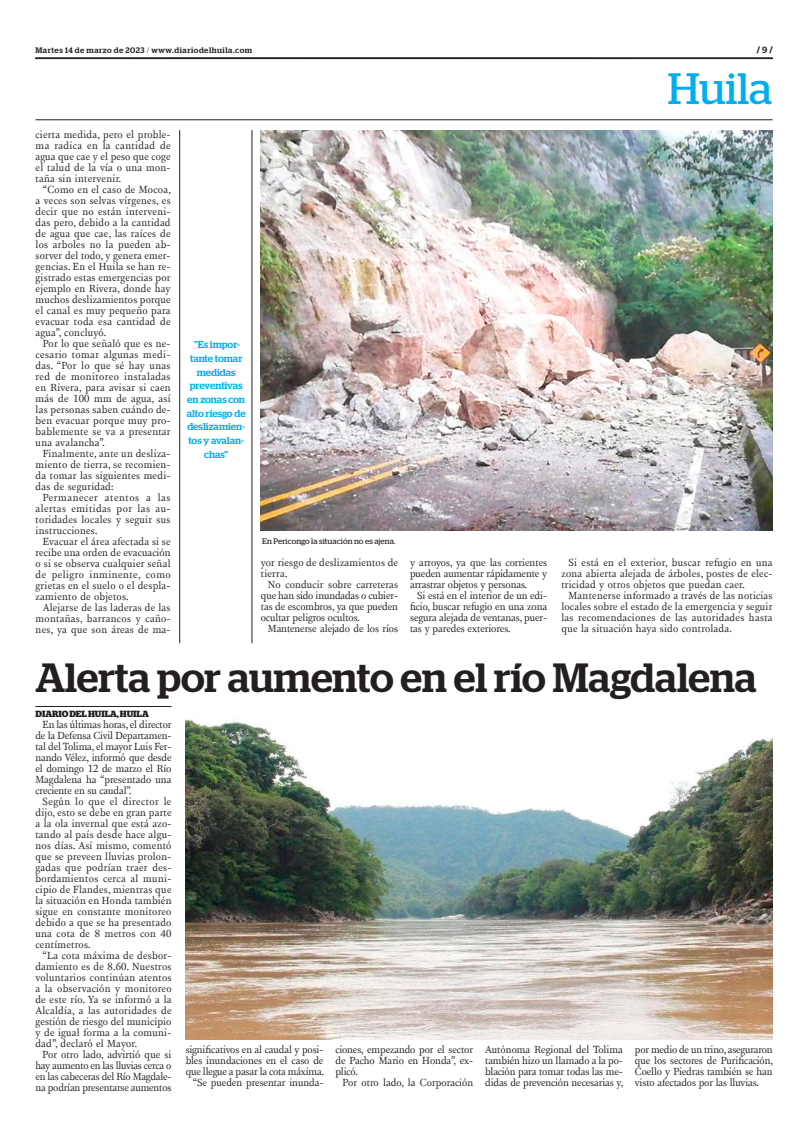
<style>
.page{position:relative;width:801px;height:1134px;background:#fff}
.page>*{position:absolute;margin:0;border:0;box-sizing:border-box;transform-origin:0 0}
.t1{font:43.9px "Stag";color:#00aeef}
.t2{font:500 40.8px "Stag";color:#231f20}
.t3{font:10.6px/11px "New Fournier BP";letter-spacing:.005em;color:#231f20;text-align:justify}
.t4{font:500 10px/13.7px "Stag";color:#00aeef;text-align:center}
.t5{font:700 9px "Stag";color:#231f20}
.t6{font:500 8px "Stag";letter-spacing:.065em;color:#231f20}
.t7{font:8px "Stag";letter-spacing:.005em;color:#231f20}
.s1{font-weight:300}
.s2{font-weight:500}
</style>
<div class="page">
<svg style="left:35px;top:58px;width:738px;height:1px"></svg>
<hr style="left:35px;top:120px;width:737px;height:1px;background:#231f20">
<img style="left:260px;top:130px;width:512px;height:400px">
<img style="left:186px;top:719px;width:586px;height:320px">
<hr style="left:35px;top:706px;width:136px;height:1px;background:#231f20">
<hr style="left:179px;top:130px;width:1px;height:513px;background:#231f20">
<hr style="left:252px;top:130px;width:1px;height:513px;background:#231f20">
<p class="t6" style="left:35px;top:45px;width:218px">Martes 14 de marzo de 2023 <span class="s1">/</span> www.diariodelhuila.com</p>
<p class="t3" style="left:36px;top:129px;width:137px">cierta medida, pero el proble&shy;ma radica en la cantidad de agua que cae y el peso que coge el talud de la vía o una mon&shy;taña sin intervenir.</p>
<p class="t3" style="left:36px;top:184px;width:137px;text-indent:7px">“Como en el caso de Mocoa, a veces son selvas vírgenes, es decir que no están interveni&shy;das pero, debido a la cantidad de agua que cae, las raíces de los arboles no la pueden ab&shy;sorver del todo, y genera emer&shy;gencias. En el Huila se han re&shy;gistrado estas emergencias por ejemplo en Rivera, donde hay muchos deslizamientos porque el canal es muy pequeño para evacuar toda esa cantidad de agua”, concluyó.</p>
<p class="t3" style="left:36px;top:338px;width:137px;text-indent:7px">Por lo que señaló que es ne&shy;cesario tomar algunas medi&shy;das. “Por lo que sé hay unas red de monitoreo instaladas en Rivera, para avisar si caen más de 100 mm de agua, así las personas saben cuándo de&shy;ben evacuar porque muy pro&shy;bablemente se va a presentar una avalancha”.</p>
<p class="t3" style="left:36px;top:448px;width:137px;text-indent:7px">Finalmente, ante un desliza&shy;miento de tierra, se recomien&shy;da tomar las siguientes medi&shy;das de seguridad:</p>
<p class="t3" style="left:36px;top:492px;width:137px;text-indent:7px">Permanecer atentos a las alertas emitidas por las au&shy;toridades locales y seguir sus instrucciones.</p>
<p class="t3" style="left:36px;top:536px;width:137px;text-indent:7px">Evacuar el área afectada si se recibe una orden de evacuación o si se observa cualquier señal de peligro inminente, como grietas en el suelo o el despla&shy;zamiento de objetos.</p>
<p class="t3" style="left:36px;top:602px;width:137px;text-indent:7px">Alejarse de las laderas de las montañas, barrancos y caño&shy;nes, ya que son áreas de ma-</p>
<p class="t4" style="left:187px;top:338px;width:60px">"Es impor&shy;tante tomar medidas preventivas en zonas con alto riesgo de deslizamien&shy;tos y avalan&shy;chas"</p>
<p class="t7" style="left:262px;top:537px;width:135px">En Pericongo la situación no es ajena.</p>
<p class="t3" style="left:261px;top:557px;width:139px">yor riesgo de deslizamientos de tierra.</p>
<p class="t3" style="left:261px;top:579px;width:139px;text-indent:7px">No conducir sobre carreteras que han sido inundadas o cubier&shy;tas de escombros, ya que pueden ocultar peligros ocultos.</p>
<p class="t3" style="left:268px;top:623px;width:132px">Mantenerse alejado de los ríos</p>
<p class="t3" style="left:410px;top:557px;width:139px">y arroyos, ya que las corrientes pueden aumentar rápidamente y arrastrar objetos y personas.</p>
<p class="t3" style="left:410px;top:590px;width:139px;text-indent:7px">Si está en el interior de un edi&shy;ficio, buscar refugio en una zona segura alejada de ventanas, puer&shy;tas y paredes exteriores.</p>
<p class="t5" style="left:756px;top:45px;width:17px">/ <span class="s2">9</span> /</p>
<h1 class="t1" style="left:668px;top:63px;width:106px">Huila</h1>
<p class="t3" style="left:561px;top:557px;width:213px;text-indent:7px">Si está en el exterior, buscar refugio en una zona abierta alejada de árboles, postes de elec&shy;tricidad y otros objetos que puedan caer.</p>
<p class="t3" style="left:561px;top:590px;width:213px;text-indent:7px">Mantenerse informado a través de las noticias locales sobre el estado de la emergencia y seguir las recomendaciones de las autoridades hasta que la situación haya sido controlada.</p>
<h2 class="t2" style="left:36px;top:654px;width:722px">Alerta por aumento en el río Magdalena</h2>
<p class="t5" style="left:36px;top:708px;width:115px">DIARIO DEL HUILA, HUILA</p>
<p class="t3" style="left:35px;top:718px;width:138px;text-indent:7px">En las últimas horas, el director de la Defensa Civil Departamen&shy;tal del Tolima, el mayor Luis Fer&shy;nando Vélez, informó que desde el domingo 12 de marzo el Río Magdalena ha “presentado una creciente en su caudal”.</p>
<p class="t3" style="left:35px;top:795px;width:138px;text-indent:7px">Según lo que el director le dijo, esto se debe en gran parte a la ola invernal que está azo&shy;tando al país desde hace algu&shy;nos días. Así mismo, comentó que se preveen lluvias prolon&shy;gadas que podrían traer des&shy;bordamientos cerca al muni&shy;cipio de Flandes, mientras que la situación en Honda también sigue en constante monitoreo debido a que se ha presentado una cota de 8 metros con 40 centímetros.</p>
<p class="t3" style="left:35px;top:949px;width:138px;text-indent:7px">“La cota máxima de desbor&shy;damiento es de 8.60. Nuestros voluntarios continúan atentos a la observación y monitoreo de este río. Ya se informó a la Alcaldía, a las autoridades de gestión de riesgo del municipio y de igual forma a la comuni&shy;dad”, declaró el Mayor.</p>
<p class="t3" style="left:35px;top:1048px;width:138px;text-indent:7px">Por otro lado, advirtió que si hay aumento en las lluvias cerca o en las cabeceras del Río Magdale&shy;na podrían presentarse aumentos</p>
<p class="t3" style="left:186px;top:1044px;width:140px;text-align:right">significativos en al caudal y posi&shy;bles inundaciones en el caso de que llegue a pasar la cota máxima. “Se pueden presentar inunda-</p>
<p class="t3" style="left:335px;top:1043px;width:139px">ciones, empezando por el sector de Pacho Mario en Honda”, ex&shy;plicó.</p>
<p class="t3" style="left:485px;top:1044px;width:140px">Autónoma Regional del Tolima también hizo un llamado a la po&shy;blación para tomar todas las me&shy;didas de prevención necesarias y,</p>
<p class="t3" style="left:635px;top:1044px;width:140px">por medio de un trino, aseguraron que los sectores de Purificación, Coello y Piedras también se han visto afectados por las lluvias.</p>
<p class="t3" style="left:342px;top:1077px;width:132px">Por otro lado, la Corporación</p>
</div>
